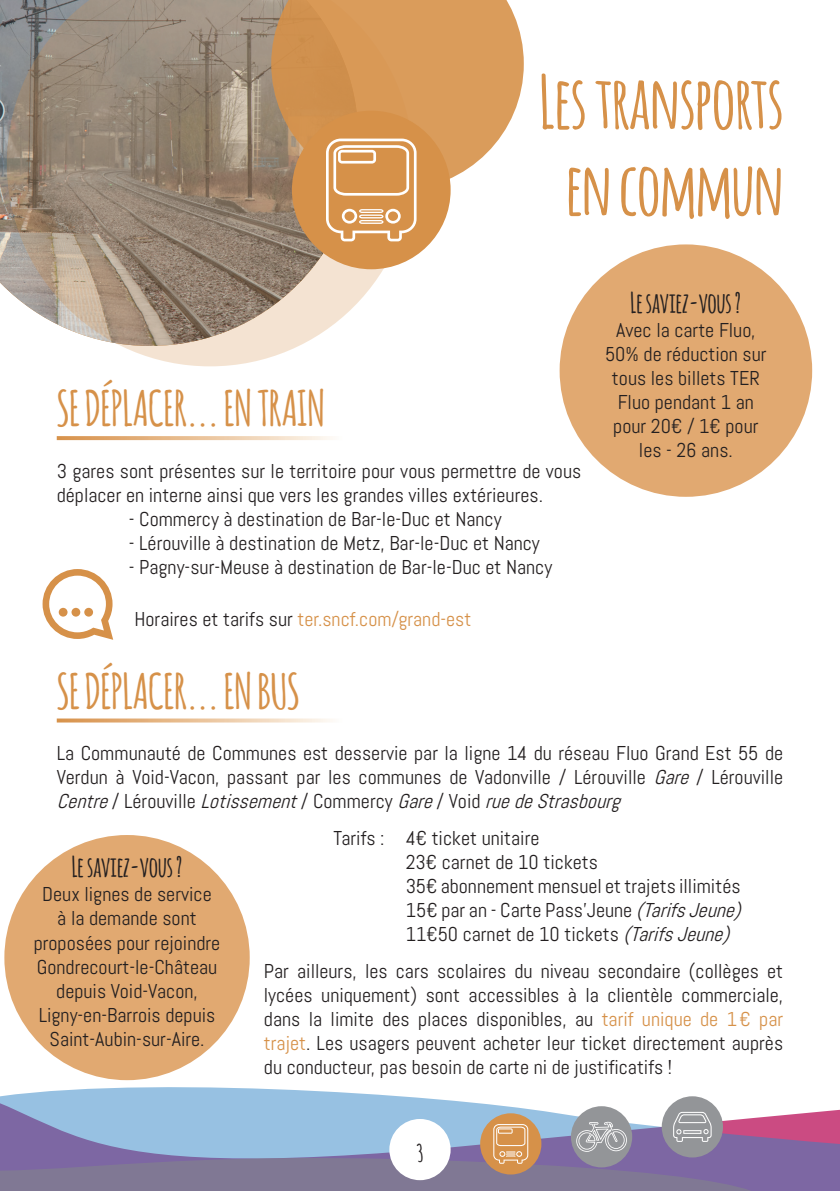
<style>
.page{position:relative;width:840px;height:1191px;background:#fff}
.page>*{position:absolute;margin:0;border:0;box-sizing:border-box;transform-origin:0 0}
.t1{font:700 72px/86.4px "Amatic";color:#d69149;text-align:center}
.t2{font:700 48px "Amatic";color:#d69149}
.t3{font:700 28px "Amatic";color:#231f20}
.t4{font:700 24px "Amatic";color:#231f20}
.t5{font:20px/24px "Abel";color:#231f20}
.t6{font:20px "Abel";color:#d69149}
.s1{color:#231f20}
.s2{font-style:italic}
.s3{color:#d69149}
</style>
<div class="page">
<svg style="left:0;top:1087px;width:839px;height:104px;background:#9da0c2"></svg>
<div style="left:389px;top:1119px;width:61px;height:61px;background:#fff;border-radius:50%"></div>
<div style="left:480px;top:1113px;width:61px;height:61px;background:#d69149;border-radius:50%"></div>
<svg style="left:493px;top:1124px;width:35px;height:39px"></svg>
<div style="left:661px;top:1096px;width:61px;height:61px;background:#939598;border-radius:50%"></div>
<svg style="left:673px;top:1111px;width:38px;height:30px"></svg>
<div style="left:570px;top:1106px;width:62px;height:61px;background:#939598;border-radius:50%"></div>
<svg style="left:576px;top:1121px;width:50px;height:30px"></svg>
<svg style="left:7px;top:0;width:406px;height:366px;background:#ac9e90"></svg>
<svg style="left:271px;top:0;width:252px;height:190px;background:#d59f67"></svg>
<div style="left:559px;top:244px;width:252px;height:253px;background:#e1a971;border-radius:50%"></div>
<div style="left:292px;top:111px;width:158px;height:158px;background:#d69149;border-radius:50%"></div>
<svg style="left:326px;top:139px;width:90px;height:102px"></svg>
<svg style="left:57px;top:436px;width:275px;height:4px"></svg>
<svg style="left:43px;top:569px;width:70px;height:71px"></svg>
<div style="left:59px;top:608px;width:8px;height:8px;background:#d69149;border-radius:50%"></div>
<div style="left:71px;top:608px;width:9px;height:8px;background:#d69149;border-radius:50%"></div>
<div style="left:84px;top:608px;width:9px;height:8px;background:#d69149;border-radius:50%"></div>
<div style="left:4px;top:835px;width:245px;height:245px;background:#e1a971;border-radius:50%"></div>
<svg style="left:57px;top:718px;width:275px;height:4px"></svg>
<h2 class="t2" style="left:57px;top:374px;width:269px">SE DÉPLACER... EN TRAIN</h2>
<h1 class="t1" style="left:539px;top:56px;width:245px">Les transports en commun</h1>
<h3 class="t3" style="left:630px;top:282px;width:112px">Le saviez-vous ?</h3>
<p class="t5" style="left:604px;top:318px;width:163px;text-align:center">Avec la carte Fluo,<br>50% de réduction sur tous les billets TER<br>Fluo pendant 1 an pour 20€ / 1€ pour les - 26 ans.</p>
<p class="t5" style="left:57px;top:459px;width:525px">3 gares sont présentes sur le territoire pour vous permettre de vous déplacer en interne ainsi que vers les grandes villes extérieures.</p>
<p class="t5" style="left:129px;top:507px;width:374px">- Commercy à destination de Bar-le-Duc et Nancy</p>
<p class="t5" style="left:129px;top:531px;width:412px">- Lérouville à destination de Metz, Bar-le-Duc et Nancy</p>
<p class="t5" style="left:129px;top:555px;width:424px">- Pagny-sur-Meuse à destination de Bar-le-Duc et Nancy</p>
<p class="t6" style="left:134px;top:606px;width:338px"><span class="s1">Horaires et tarifs sur</span> ter.sncf.com/grand-est</p>
<h2 class="t2" style="left:57px;top:656px;width:244px">SE DÉPLACER... EN BUS</h2>
<p class="t5" style="left:57px;top:741px;width:727px;text-align:justify">La Communauté de Communes est desservie par la ligne 14 du réseau Fluo Grand Est 55 de Verdun à Void-Vacon, passant par les communes de Vadonville / Lérouville <span class="s2">Gare</span>/ Lérouville <span class="s2">Centre</span>/ L é r o u v i l l e <span class="s2">Lotissement</span>/ C o m m e r c y <span class="s2">Gare</span>/ V o i d <span class="s2">ruedeStrasbourg</span></p>
<h3 class="t3" style="left:72px;top:847px;width:112px">Le saviez-vous ?</h3>
<p class="t5" style="left:34px;top:882px;width:188px;text-align:center">Deux lignes de service<br>à la demande sont proposées pour rejoindre<br>Gondrecourt-le-Château depuis Void-Vacon,<br>Ligny-en-Barrois depuis<br>Saint-Aubin-sur-Aire.</p>
<p class="t5" style="left:405px;top:826px;width:343px;text-indent:-72px">Tarifs : 4€ ticket unitaire<br>23€ carnet de 10 tickets<br>35€ abonnement mensuel et trajets illimités 15€ par an - Carte Pass’Jeune <span class="s2">(TarifsJeune)<br></span>11€50 carnet de 10 tickets <span class="s2">(TarifsJeune)</span></p>
<p class="t5" style="left:264px;top:959px;width:520px;text-align:justify">Par ailleurs, les cars scolaires du niveau secondaire (collèges et lycées uniquement) sont accessibles à la clientèle commerciale, dans la limite des places disponibles, au <span class="s3">tarif unique de 1€ par trajet</span>. Les usagers peuvent acheter leur ticket directement auprès du conducteur, pas besoin de carte ni de justificatifs !</p>
<p class="t4" style="left:417px;top:1135px;width:7px">3</p>
</div>
